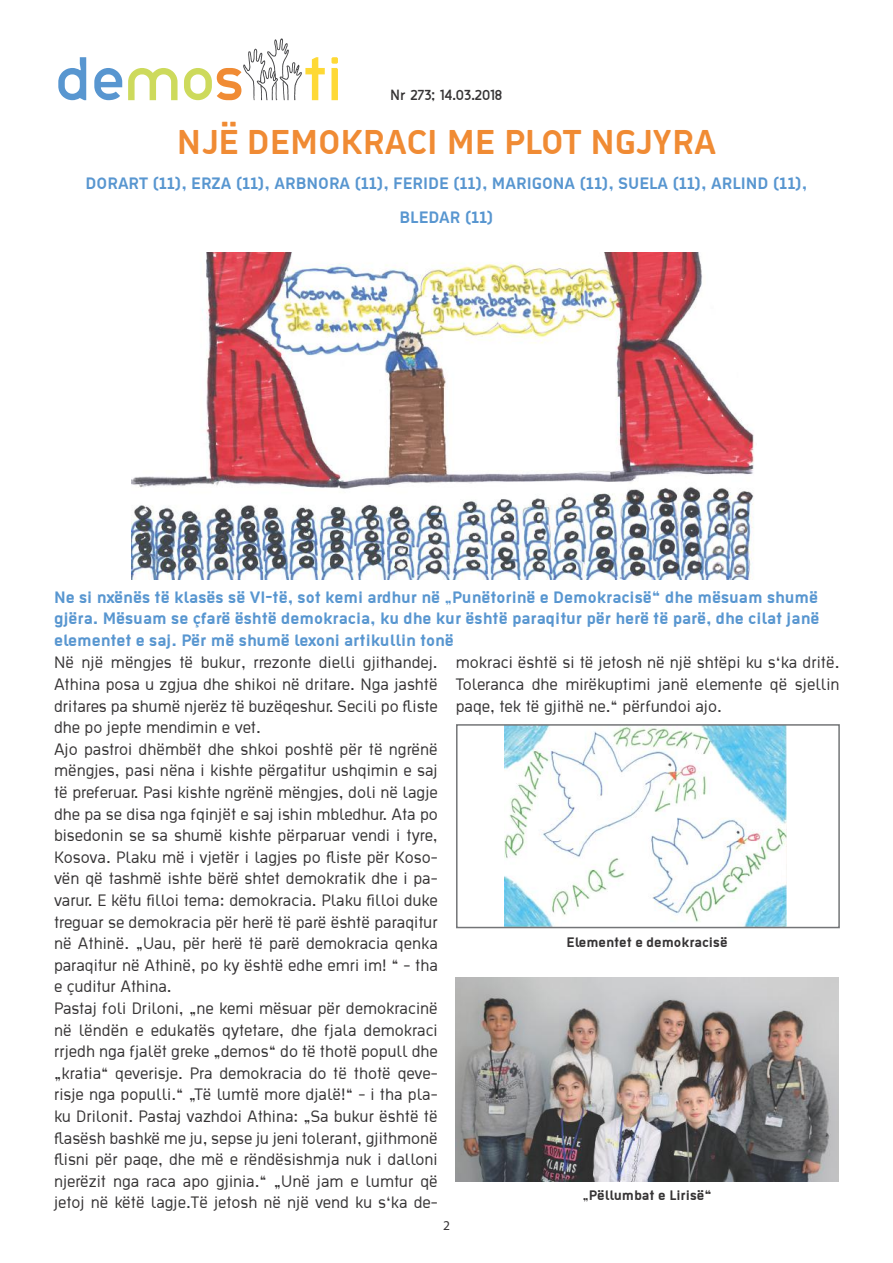
<style>
.page{position:relative;width:893px;height:1263px;background:#fff}
.page>*{position:absolute;margin:0;border:0;box-sizing:border-box;transform-origin:0 0}
.t1{font:700 37.5px "Ekstropia";color:#f08b34}
.t2{font:18px/21.6px "Ekstropia";color:#363435}
.t3{font:700 18px/21.6px "Ekstropia";color:#5896d0;text-align:justify}
.t4{font:700 15px "Ekstropia";color:#363435}
.t5{font:13.5px "Thelbi Kujtesa";color:#363435}
.t6{font:13.5px "Myriad Pro";color:#363435}
</style>
<div class="page">
<svg style="left:58px;top:57px;width:28px;height:43px"></svg>
<svg style="left:94px;top:68px;width:28px;height:32px"></svg>
<svg style="left:128px;top:68px;width:50px;height:32px"></svg>
<svg style="left:331px;top:57px;width:7px;height:43px"></svg>
<svg style="left:184px;top:38px;width:141px;height:62px"></svg>
<img style="left:132px;top:252px;width:622px;height:328px">
<img style="left:455px;top:977px;width:384px;height:205px">
<img style="left:504px;top:727px;width:282px;height:198px">
<div style="left:456px;top:724px;width:384px;height:204px;border:2px solid #737577"></div>
<p class="t5" style="left:390px;top:85px;width:114px">Nr 273; 14.03.2018</p>
<h1 class="t1" style="left:177px;top:120px;width:541px">NJË DEMOKRACI ME PLOT NGJYRA</h1>
<p class="t3" style="left:86px;top:172px;width:723px">DORART (11), ERZA (11), ARBNORA (11), FERIDE (11), MARIGONA (11), SUELA (11), ARLIND (11),</p>
<p class="t3" style="left:399px;top:206px;width:96px">BLEDAR (11)</p>
<p class="t3" style="left:54px;top:585px;width:767px">Ne si nxënës të klasës së VI-të, sot kemi ardhur në „Punëtorinë e Demokracisë“ dhe mësuam shumë gjëra. Mësuam se çfarë është demokracia, ku dhe kur është paraqitur për herë të parë, dhe cilat janë elementet e saj. Për më shumë lexoni artikullin tonë</p>
<p class="t2" style="left:54px;top:651px;width:385px">Në një mëngjes të bukur, rrezonte dielli gjithandej.<br>Athina posa u zgjua dhe shikoi në dritare. Nga jashtë dritares pa shumë njerëz të buzëqeshur. Secili po fliste dhe po jepte mendimin e vet.<br>Ajo pastroi dhëmbët dhe shkoi poshtë për të ngrënë mëngjes, pasi nëna i kishte përgatitur ushqimin e saj të preferuar. Pasi kishte ngrënë mëngjes, doli në lagje dhe pa se disa nga fqinjët e saj ishin mbledhur. Ata po bisedonin se sa shumë kishte përparuar vendi i tyre, Kosova. Plaku më i vjetër i lagjes po fliste për Koso&shy;vën që tashmë ishte bërë shtet demokratik dhe i pa&shy;varur. E këtu filloi tema: demokracia. Plaku filloi duke treguar se demokracia për herë të parë është paraqitur në Athinë. „Uau, për herë të parë demokracia qenka paraqitur në Athinë, po ky është edhe emri im! “ - tha e çuditur Athina.<br>Pastaj foli Driloni, „ne kemi mësuar për demokracinë në lëndën e edukatës qytetare, dhe fjala demokraci rrjedh nga fjalët greke „demos“ do të thotë popull dhe „kratia“ qeverisje. Pra demokracia do të thotë qeve&shy;risje nga populli.“ „Të lumtë more djalë!“ - i tha pla&shy;ku Drilonit. Pastaj vazhdoi Athina: „Sa bukur është të flasësh bashkë me ju, sepse ju jeni tolerant, gjithmonë flisni për paqe, dhe më e rëndësishmja nuk i dalloni njerëzit nga raca apo gjinia.“ „Unë jam e lumtur që jetoj në këtë lagje.Të jetosh në një vend ku s‘ka de-</p>
<p class="t2" style="left:456px;top:651px;width:385px;text-align:justify">mokraci është si të jetosh në një shtëpi ku s‘ka dritë.<br>Toleranca dhe mirëkuptimi janë elemente që sjellin paqe, tek të gjithë ne.“ përfundoi ajo.</p>
<p class="t4" style="left:567px;top:933px;width:162px">Elementet e demokracisë</p>
<p class="t4" style="left:582px;top:1186px;width:131px">„Pëllumbat e Lirisë“</p>
<p class="t6" style="left:443px;top:1217px;width:8px">2</p>
</div>
